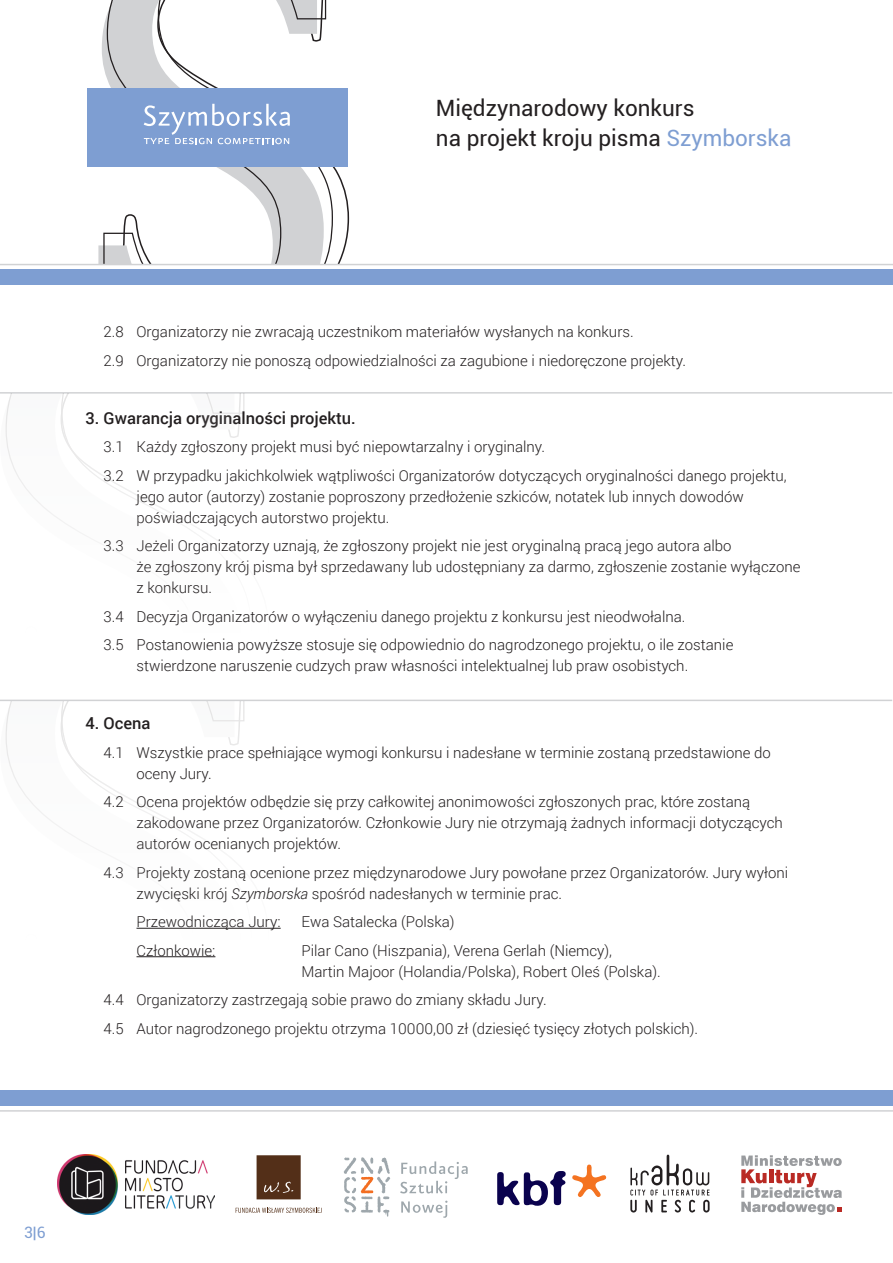
<style>
.page{position:relative;width:893px;height:1263px;background:#fff}
.page>*{position:absolute;margin:0;border:0;box-sizing:border-box;transform-origin:0 0}
.t1{font:22.5px/30px "Roboto";color:#231f20}
.t2{font:500 16.5px "Roboto";color:#231f20}
.t3{font:15.75px "Roboto";color:#7e9ed2}
.t4{font:300 15px/21px "Roboto";color:#231f20}
.s1{color:#7e9ed2}
.s2{font-style:italic}
</style>
<div class="page">
<svg style="left:334px;top:88px;width:16px;height:176px"></svg>
<svg style="left:103px;top:0;width:231px;height:264px"></svg>
<div style="left:87px;top:88px;width:260px;height:78px;background:#7e9ed2"></div>
<svg style="left:144px;top:104px;width:146px;height:40px"></svg>
<div style="left:0;top:269px;width:893px;height:16px;background:#7e9ed2"></div>
<div style="left:0;top:1090px;width:893px;height:16px;background:#7e9ed2"></div>
<hr style="left:0;top:264px;width:893px;height:1px;background:#d1d2d4">
<hr style="left:0;top:1110px;width:893px;height:2px;background:#d1d2d4">
<svg style="left:344px;top:1157px;width:46px;height:59px"></svg>
<svg style="left:401px;top:1200px;width:46px;height:18px"></svg>
<svg style="left:400px;top:1161px;width:68px;height:32px"></svg>
<svg style="left:741px;top:1155px;width:101px;height:60px"></svg>
<svg style="left:236px;top:1208px;width:86px;height:5px"></svg>
<svg style="left:257px;top:1155px;width:44px;height:44px;background:#5a3822"></svg>
<img style="left:57px;top:1154px;width:158px;height:60px">
<svg style="left:630px;top:1155px;width:80px;height:58px"></svg>
<svg style="left:497px;top:1164px;width:110px;height:42px"></svg>
<hr style="left:136px;top:928px;width:145px;height:1px;background:#231f20">
<hr style="left:0;top:392px;width:892px;height:2px;background:#d1d2d4">
<hr style="left:0;top:700px;width:892px;height:1px;background:#d1d2d4">
<svg style="left:1px;top:394px;width:252px;height:306px"></svg>
<svg style="left:5px;top:701px;width:248px;height:257px"></svg>
<h1 class="t1" style="left:436px;top:92px;width:357px">Międzynarodowy konkurs<br>na projekt kroju pisma <span class="s1">Szymborska</span></h1>
<p class="t4" style="left:104px;top:317px;width:584px;line-height:28.5px">2.8 Organizatorzy nie zwracają uczestnikom materiałów wysłanych na konkurs.<br>2.9 Organizatorzy nie ponoszą odpowiedzialności za zagubione i niedoręczone projekty.</p>
<p class="t2" style="left:86px;top:406px;width:272px">3. Gwarancja oryginalności projektu.</p>
<p class="t4" style="left:104px;top:432px;width:685px;line-height:28.5px">3.1 Każdy zgłoszony projekt musi być niepowtarzalny i oryginalny.<br>3.2 W przypadku jakichkolwiek wątpliwości Organizatorów dotyczących oryginalności danego projektu,</p>
<p class="t4" style="left:136px;top:485px;width:609px">jego autor (autorzy) zostanie poproszony przedłożenie szkiców, notatek lub innych dowodów poświadczających autorstwo projektu.</p>
<p class="t4" style="left:137px;top:535px;width:665px;text-indent:-33px">3.3 Jeżeli Organizatorzy uznają, że zgłoszony projekt nie jest oryginalną pracą jego autora albo<br>że zgłoszony krój pisma był sprzedawany lub udostępniany za darmo, zgłoszenie zostanie wyłączone z konkursu.</p>
<p class="t4" style="left:104px;top:601px;width:631px;line-height:28.5px">3.4 Decyzja Organizatorów o wyłączeniu danego projektu z konkursu jest nieodwołalna.<br>3.5 Postanowienia powyższe stosuje się odpowiednio do nagrodzonego projektu, o ile zostanie</p>
<p class="t4" style="left:137px;top:655px;width:553px">stwierdzone naruszenie cudzych praw własności intelektualnej lub praw osobistych.</p>
<p class="t2" style="left:86px;top:712px;width:67px">4. Ocena</p>
<p class="t4" style="left:137px;top:741px;width:636px;text-indent:-33px">4.1 Wszystkie prace spełniające wymogi konkursu i nadesłane w terminie zostaną przedstawione do oceny Jury.</p>
<p class="t4" style="left:137px;top:791px;width:648px;text-indent:-33px">4.2 Ocena projektów odbędzie się przy całkowitej anonimowości zgłoszonych prac, które zostaną zakodowane przez Organizatorów. Członkowie Jury nie otrzymają żadnych informacji dotyczących autorów ocenianych projektów.</p>
<p class="t4" style="left:137px;top:861px;width:653px;text-indent:-33px">4.3 Projekty zostaną ocenione przez międzynarodowe Jury powołane przez Organizatorów. Jury wyłoni zwycięski krój <span class="s2">Szymborska</span> spośród nadesłanych w terminie prac.</p>
<p class="t4" style="left:137px;top:911px;width:146px">Przewodnicząca Jury:</p>
<p class="t4" style="left:302px;top:911px;width:155px">Ewa Satalecka (Polska)</p>
<p class="t4" style="left:137px;top:939px;width:80px">Członkowie:</p>
<p class="t4" style="left:302px;top:939px;width:361px">Pilar Cano (Hiszpania), Verena Gerlah (Niemcy),<br>Martin Majoor (Holandia/Polska), Robert Oleś (Polska).</p>
<p class="t4" style="left:104px;top:985px;width:596px;line-height:28.5px">4.4 Organizatorzy zastrzegają sobie prawo do zmiany składu Jury.<br>4.5 Autor nagrodzonego projektu otrzyma 10000,00 zł (dziesięć tysięcy złotych polskich).</p>
<p class="t3" style="left:24px;top:1221px;width:23px">3|6</p>
</div>
